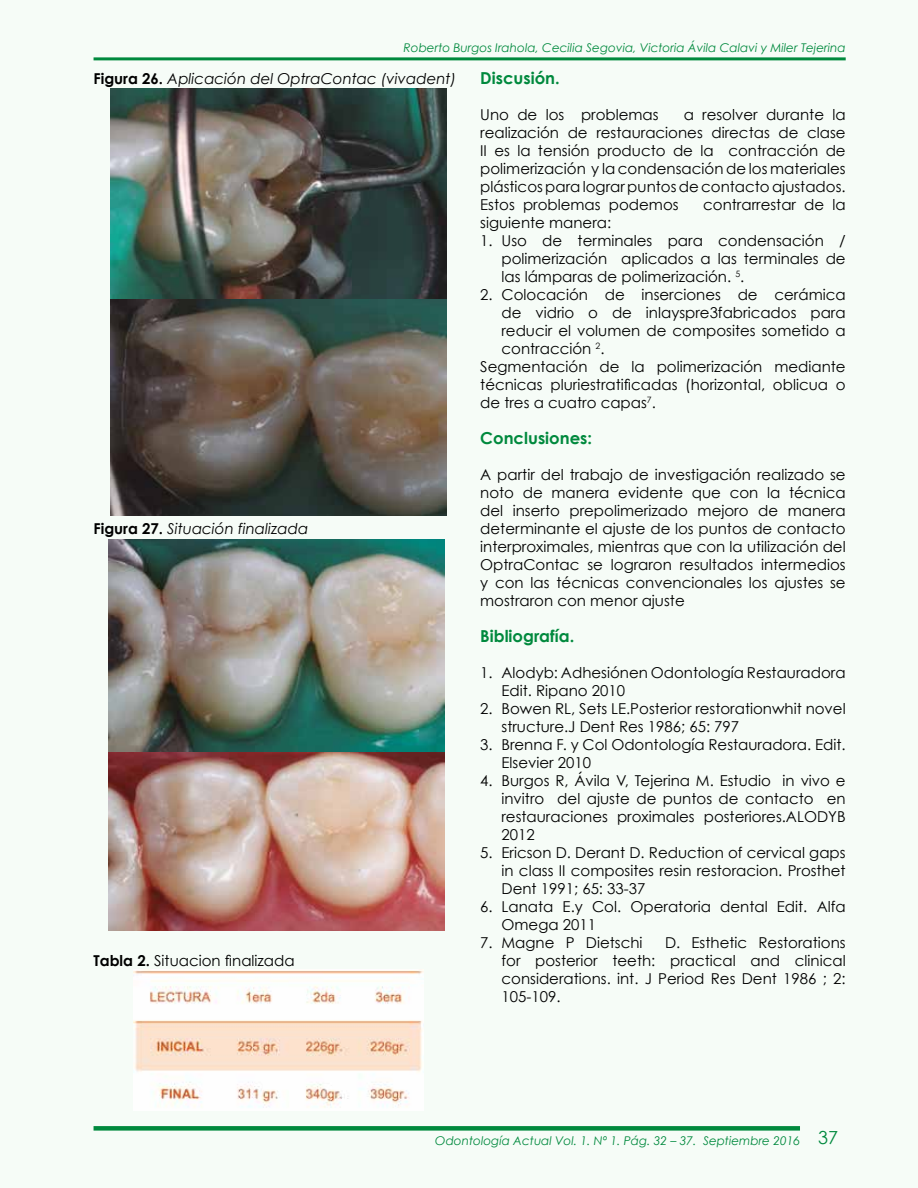
<style>
.page{position:relative;width:918px;height:1188px;background:#fff}
.page>*{position:absolute;margin:0;border:0;box-sizing:border-box;transform-origin:0 0}
.t1{font:18px "Century Gothic";color:#00893d}
.t2{font:700 16.5px "Century Gothic";color:#00893d}
.t3{font:15px/18px "Century Gothic";color:#000;text-align:justify}
.t4{font:italic 15px "Century Gothic";color:#000}
.t5{font:italic 12px "Century Gothic";color:#00893d}
.s1{font-weight:700;font-style:normal}
.s2{font-weight:700}
</style>
<div class="page">
<div style="left:94px;top:1126px;width:706px;height:5px;background:#00893d"></div>
<hr style="left:94px;top:57px;width:752px;height:3px;background:#00893d">
<img style="left:110px;top:89px;width:337px;height:210px">
<img style="left:110px;top:299px;width:337px;height:216px">
<img style="left:108px;top:539px;width:337px;height:391px">
<img style="left:134px;top:970px;width:289px;height:138px">
<p class="t5" style="left:404px;top:39px;width:444px">Roberto Burgos Irahola, Cecilia Segovia, Victoria Ávila Calavi y Miler Tejerina</p>
<p class="t4" style="left:94px;top:69px;width:364px"><span class="s1">Figura 26.</span> Aplicación del OptraContac (vivadent)</p>
<p class="t4" style="left:94px;top:519px;width:216px"><span class="s1">Figura 27.</span> Situación finalizada</p>
<p class="t3" style="left:94px;top:951px;width:203px"><span class="s2">Tabla 2.</span> Situacion finalizada</p>
<p class="t2" style="left:480px;top:68px;width:81px">Discusión.</p>
<p class="t3" style="left:480px;top:105px;width:180px">Uno de los problemas</p>
<p class="t3" style="left:480px;top:105px;width:367px;text-indent:203px">a resolver durante la realización de restauraciones directas de clase II es la tensión producto de la contracción de polimerización y la condensación de los materiales plásticos para lograr puntos de contacto ajustados.<br>Estos problemas podemos</p>
<p class="t3" style="left:703px;top:195px;width:144px">contrarrestar de la</p>
<p class="t3" style="left:480px;top:213px;width:133px">siguiente manera:</p>
<p class="t3" style="left:502px;top:231px;width:346px;text-indent:-21px">1. Uso de terminales para condensación / polimerización aplicados a las terminales de las lámparas de polimerización. <sup>5</sup>.</p>
<p class="t3" style="left:480px;top:285px;width:367px">2. Colocación de inserciones de cerámica</p>
<p class="t3" style="left:502px;top:303px;width:346px">de vidrio o de inlayspre3fabricados para</p>
<p class="t3" style="left:502px;top:321px;width:346px">reducir el volumen de composites sometido a</p>
<p class="t3" style="left:502px;top:339px;width:105px">contracción <sup>2</sup>.</p>
<p class="t3" style="left:480px;top:357px;width:367px">Segmentación de la polimerización mediante</p>
<p class="t3" style="left:480px;top:375px;width:367px">técnicas pluriestratificadas (horizontal, oblicua o</p>
<p class="t3" style="left:480px;top:393px;width:177px">de tres a cuatro capas<sup>7</sup>.</p>
<p class="t2" style="left:480px;top:428px;width:113px">Conclusiones:</p>
<p class="t3" style="left:480px;top:465px;width:367px">A partir del trabajo de investigación realizado se noto de manera evidente que con la técnica del inserto prepolimerizado mejoro de manera determinante el ajuste de los puntos de contacto interproximales, mientras que con la utilización del OptraContac se lograron resultados intermedios y con las técnicas convencionales los ajustes se mostraron con menor ajuste</p>
<p class="t2" style="left:480px;top:626px;width:96px">Bibliografía.</p>
<p class="t3" style="left:502px;top:663px;width:346px;text-indent:-21px">1. Alodyb: Adhesiónen Odontología Restauradora<br>Edit. Ripano 2010</p>
<p class="t3" style="left:502px;top:699px;width:346px;text-indent:-21px">2. Bowen RL, Sets LE.Posterior restorationwhit novel structure.J Dent Res 1986; 65: 797</p>
<p class="t3" style="left:502px;top:735px;width:346px;text-indent:-21px">3. Brenna F. y Col Odontología Restauradora. Edit.<br>Elsevier 2010</p>
<p class="t3" style="left:502px;top:771px;width:346px;text-indent:-21px">4. Burgos R, Ávila V, Tejerina M. Estudio in vivo e invitro del ajuste de puntos de contacto en restauraciones proximales posteriores.ALODYB 2012</p>
<p class="t3" style="left:502px;top:843px;width:346px;text-indent:-21px">5. Ericson D. Derant D. Reduction of cervical gaps in class II composites resin restoracion. Prosthet Dent 1991; 65: 33-37</p>
<p class="t3" style="left:502px;top:897px;width:346px;text-indent:-21px">6. Lanata E.y Col. Operatoria dental Edit. Alfa<br>Omega 2011</p>
<p class="t3" style="left:480px;top:933px;width:164px">7. Magne P Dietschi</p>
<p class="t3" style="left:502px;top:933px;width:346px;text-indent:164px">D. Esthetic Restorations for posterior teeth: practical and clinical considerations. int. J Period Res Dent 1986 ; 2:<br>105-109.</p>
<p class="t5" style="left:435px;top:1133px;width:366px">Odontología Actual Vol. 1. Nº 1. Pág. 32 – 37. Septiembre 2016</p>
<p class="t1" style="left:818px;top:1126px;width:21px">37</p>
</div>
